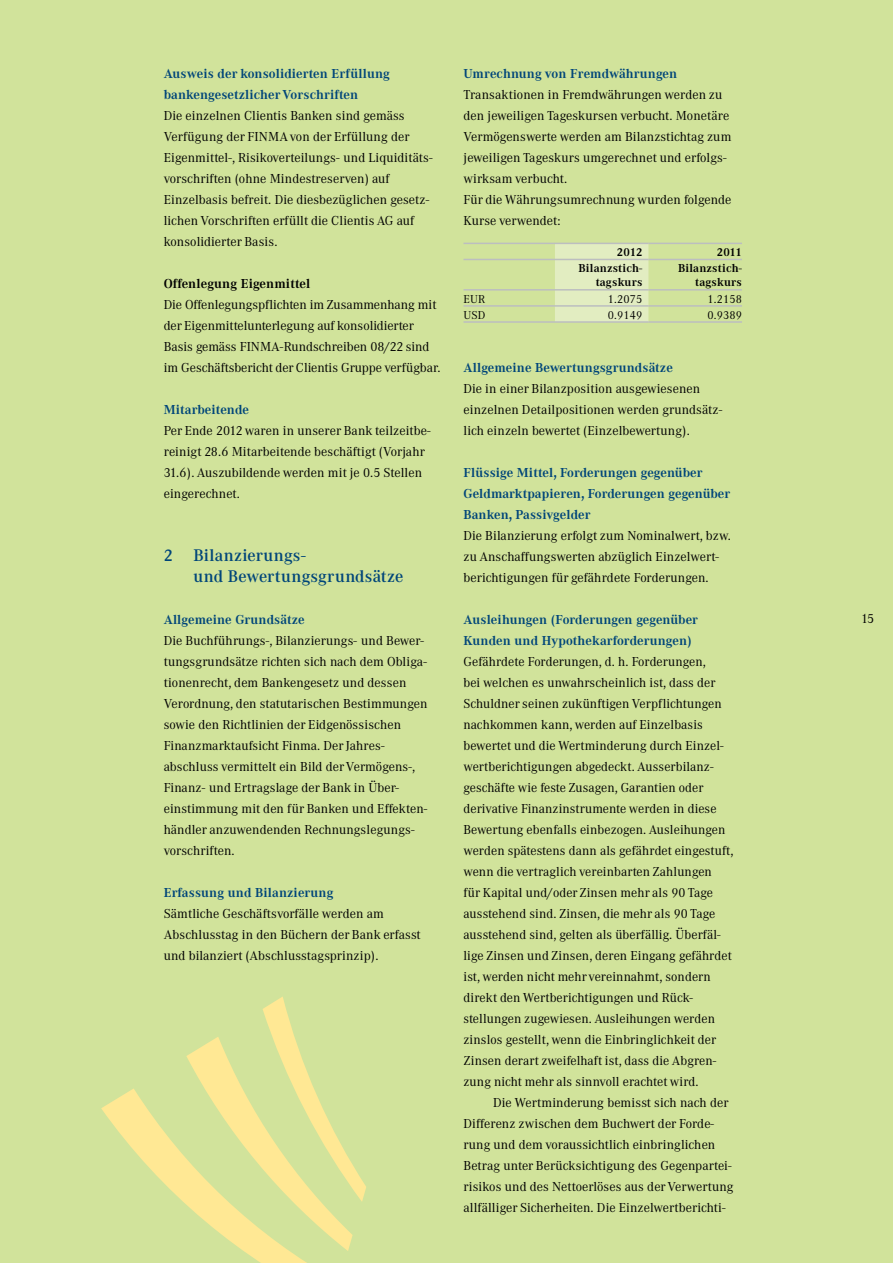
<style>
.page{position:relative;width:893px;height:1263px;background:#d1e39b}
.page>*{position:absolute;margin:0;border:0;box-sizing:border-box;transform-origin:0 0}
.t1{font:500 16.5px/21px "Corporate ABQ";letter-spacing:.015em;color:#004579}
.t2{font:12.75px/21px "Corporate ABQ";letter-spacing:.01em;color:#000}
.t3{font:700 12.75px/21px "Corporate ABQ";letter-spacing:.01em;color:#004579}
.t4{font:700 12.75px "Corporate ABQ";letter-spacing:.01em;color:#000}
.t5{font:700 11.25px/14.2px "Corporate ABQ";letter-spacing:.015em;color:#000;text-align:right}
.t6{font:11.25px "Corporate ABQ";letter-spacing:.015em;color:#000}
</style>
<div class="page">
<div style="left:555px;top:244px;width:93px;height:77px;background:#e2edc1"></div>
<hr style="left:463px;top:321px;width:92px;height:2px;background:#bcbec0">
<hr style="left:555px;top:321px;width:93px;height:2px;background:#bcbec0">
<hr style="left:648px;top:321px;width:94px;height:2px;background:#bcbec0">
<hr style="left:463px;top:243px;width:92px;height:1px;background:#bcbec0">
<hr style="left:555px;top:243px;width:93px;height:1px;background:#bcbec0">
<hr style="left:648px;top:243px;width:94px;height:1px;background:#bcbec0">
<hr style="left:463px;top:259px;width:92px;height:1px;background:#bcbec0">
<hr style="left:555px;top:259px;width:93px;height:1px;background:#bcbec0">
<hr style="left:648px;top:259px;width:94px;height:1px;background:#bcbec0">
<hr style="left:463px;top:289px;width:92px;height:2px;background:#bcbec0">
<hr style="left:555px;top:289px;width:93px;height:2px;background:#bcbec0">
<hr style="left:648px;top:289px;width:94px;height:2px;background:#bcbec0">
<hr style="left:463px;top:305px;width:92px;height:2px;background:#bcbec0">
<hr style="left:555px;top:305px;width:93px;height:2px;background:#bcbec0">
<hr style="left:648px;top:305px;width:94px;height:2px;background:#bcbec0">
<svg style="left:101px;top:997px;width:265px;height:266px"></svg>
<p class="t3" style="left:164px;top:63px;width:228px">Ausweis der konsolidierten Erfüllung bankengesetzlicher Vorschriften</p>
<p class="t2" style="left:164px;top:105px;width:270px">Die einzelnen Clientis Banken sind gemäss Verfügung der FINMA von der Erfüllung der Eigenmittel-, Risikoverteilungs- und Liquiditäts&shy;vorschriften (ohne Mindestreserven) auf Einzelbasis befreit. Die diesbezüglichen gesetz&shy;lichen Vorschriften erfüllt die Clientis AG auf konsolidierter Basis.</p>
<p class="t4" style="left:164px;top:276px;width:148px">Offenlegung Eigenmittel</p>
<p class="t2" style="left:164px;top:294px;width:278px">Die Offenlegungspflichten im Zusammenhang mit der Eigenmittelunterlegung auf konsolidierter Basis gemäss FINMA-Rundschreiben 08/22 sind im Geschäftsbericht der Clientis Gruppe verfügbar.</p>
<p class="t3" style="left:164px;top:399px;width:87px">Mitarbeitende</p>
<p class="t2" style="left:164px;top:420px;width:268px">Per Ende 2012 waren in unserer Bank teilzeitbe&shy;reinigt 28.6 Mitarbeitende beschäftigt (Vorjahr 31.6). Auszubildende werden mit je 0.5 Stellen eingerechnet.</p>
<p class="t1" style="left:193px;top:544px;width:211px;text-indent:-30px">2 Bilanzierungs-<br>und Bewertungsgrundsätze</p>
<p class="t3" style="left:164px;top:609px;width:142px">Allgemeine Grundsätze</p>
<p class="t2" style="left:164px;top:630px;width:265px">Die Buchführungs-, Bilanzierungs- und Bewer&shy;tungsgrundsätze richten sich nach dem Obliga&shy;tionenrecht, dem Bankengesetz und dessen Verordnung, den statutarischen Bestimmungen sowie den Richtlinien der Eidgenössischen Finanzmarktaufsicht Finma. Der Jahres&shy;abschluss vermittelt ein Bild der Vermögens-, Finanz- und Ertragslage der Bank in Über&shy;einstimmung mit den für Banken und Effekten&shy;händler anzuwendenden Rechnungslegungs-- vorschriften.</p>
<p class="t3" style="left:164px;top:882px;width:171px">Erfassung und Bilanzierung</p>
<p class="t2" style="left:164px;top:903px;width:259px">Sämtliche Geschäftsvorfälle werden am<br>Abschlusstag in den Büchern der Bank erfasst und bilanziert (Abschlusstagsprinzip).</p>
<p class="t3" style="left:463px;top:63px;width:215px">Umrechnung von Fremdwährungen</p>
<p class="t2" style="left:463px;top:84px;width:269px">Transaktionen in Fremdwährungen werden zu den jeweiligen Tageskursen verbucht. Monetäre Vermögenswerte werden am Bilanzstichtag zum jeweiligen Tageskurs umgerechnet und erfolgs&shy;wirksam verbucht.<br>Für die Währungsumrechnung wurden folgende Kurse verwendet:</p>
<p class="t5" style="left:617px;top:245px;width:27px">2012</p>
<p class="t5" style="left:717px;top:245px;width:27px">2011</p>
<p class="t5" style="left:578px;top:261px;width:65px">Bilanzstich&shy;tagskurs</p>
<p class="t5" style="left:678px;top:261px;width:65px">Bilanzstich&shy;tagskurs</p>
<p class="t6" style="left:463px;top:292px;width:23px">EUR</p>
<p class="t6" style="left:608px;top:292px;width:36px">1.2075</p>
<p class="t6" style="left:707px;top:292px;width:36px">1.2158</p>
<p class="t6" style="left:463px;top:308px;width:23px">USD</p>
<p class="t6" style="left:608px;top:308px;width:36px">0.9149</p>
<p class="t6" style="left:707px;top:308px;width:36px">0.9389</p>
<p class="t3" style="left:463px;top:357px;width:211px">Allgemeine Bewertungsgrundsätze</p>
<p class="t2" style="left:463px;top:378px;width:260px">Die in einer Bilanzposition ausgewiesenen einzelnen Detailpositionen werden grundsätz&shy;lich einzeln bewertet (Einzelbewertung).</p>
<p class="t3" style="left:463px;top:462px;width:268px">Flüssige Mittel, Forderungen gegenüber<br>Geldmarktpapieren, Forderungen gegenüber<br>Banken, Passivgelder</p>
<p class="t2" style="left:463px;top:525px;width:269px">Die Bilanzierung erfolgt zum Nominalwert, bzw. zu Anschaffungswerten abzüglich Einzelwert&shy;berichtigungen für gefährdete Forderungen.</p>
<p class="t3" style="left:463px;top:609px;width:236px">Ausleihungen (Forderungen gegenüber<br>Kunden und Hypothekarforderungen)</p>
<p class="t2" style="left:463px;top:651px;width:271px">Gefährdete Forderungen, d. h. Forderungen,<br>bei welchen es unwahrscheinlich ist, dass der Schuldner seinen zukünftigen Verpflichtungen nachkommen kann, werden auf Einzelbasis bewertet und die Wertminderung durch Einzel&shy;wertberichtigungen abgedeckt. Ausserbilanz&shy;geschäfte wie feste Zusagen, Garantien oder derivative Finanzinstrumente werden in diese Bewertung ebenfalls einbezogen. Ausleihungen werden spätestens dann als gefährdet eingestuft, wenn die vertraglich vereinbarten Zahlungen<br>für Kapital und/oder Zinsen mehr als 90 Tage ausstehend sind. Zinsen, die mehr als 90 Tage ausstehend sind, gelten als überfällig. Überfäl&shy;lige Zinsen und Zinsen, deren Eingang gefährdet ist, werden nicht mehr vereinnahmt, sondern direkt den Wertberichtigungen und Rück&shy;stellungen zugewiesen. Ausleihungen werden zinslos gestellt, wenn die Einbringlichkeit der Zinsen derart zweifelhaft ist, dass die Abgren&shy;zung nicht mehr als sinnvoll erachtet wird.</p>
<p class="t2" style="left:463px;top:1092px;width:272px;text-indent:30px">Die Wertminderung bemisst sich nach der Differenz zwischen dem Buchwert der Forde&shy;rung und dem voraussichtlich einbringlichen Betrag unter Berücksichtigung des Gegenpartei&shy;risikos und des Nettoerlöses aus der Verwertung allfälliger Sicherheiten. Die Einzelwertberichti-</p>
<p class="t2" style="left:861px;top:608px;width:15px">15</p>
</div>
